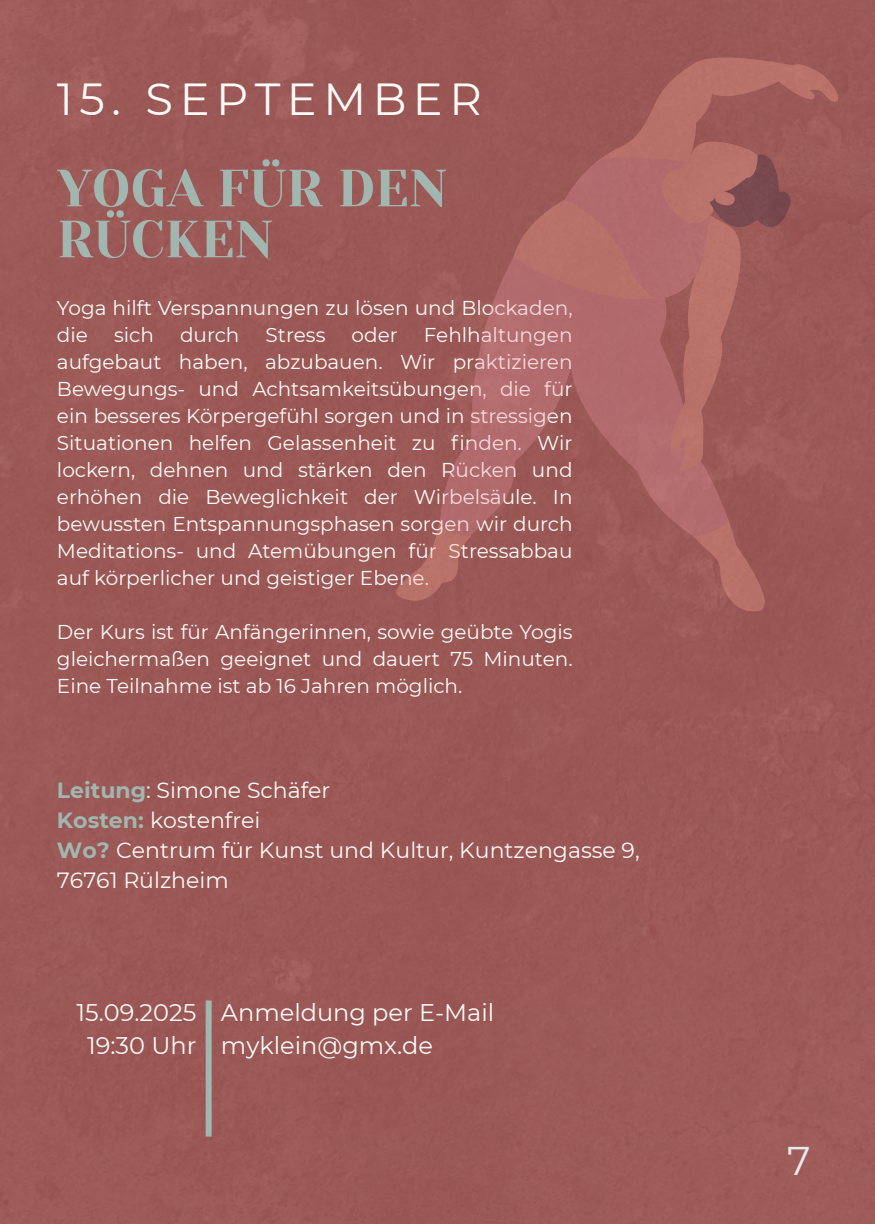
<style>
.page{position:relative;width:875px;height:1224px;background:#fff}
.page>*{position:absolute;margin:0;border:0;box-sizing:border-box;transform-origin:0 0}
.t1{font:52.2px/51px "Yeseva One";color:#a1b6af}
.t2{font:44.8px "Montserrat";letter-spacing:.145em;color:#fdfbf7}
.t3{font:40px "Montserrat";color:#fff}
.t4{font:24px/33px "Montserrat";color:#fdfbf7;text-align:center}
.t5{font:22px/30px "Montserrat";color:#fdfbf7}
.t6{font:20px/27px "Montserrat";color:#fdfbf7;text-align:justify}
.s1{font-weight:700;color:#a1b6af}
</style>
<div class="page">
<div style="left:0;top:0;width:874px;height:1224px;background:#9b5856"></div>
<div style="left:206px;top:1000px;width:6px;height:137px;background:#a1b6af"></div>
<svg style="left:379px;top:233px;width:402px;height:382px;background:#9f5b5a"></svg>
<svg style="left:379px;top:518px;width:107px;height:97px;background:#a25e5b"></svg>
<svg style="left:671px;top:499px;width:110px;height:116px;background:#a45f5c"></svg>
<svg style="left:513px;top:57px;width:326px;height:419px;background:#a5605e"></svg>
<svg style="left:552px;top:134px;width:244px;height:173px;background:#aa6663"></svg>
<h2 class="t2" style="left:57px;top:68px;width:426px">15. SEPTEMBER</h2>
<h1 class="t1" style="left:57px;top:161px;width:392px">YOGA FÜR DEN<br>RÜCKEN</h1>
<p class="t6" style="left:57px;top:294px;width:517px">Yoga hilft Verspannungen zu lösen und Blockaden, die</p>
<p class="t6" style="left:57px;top:321px;width:517px;text-indent:367px">Fehlhaltungen aufgebaut haben, abzubauen. Wir praktizieren Bewegungs- und Achtsamkeitsübungen, die für ein besseres Körpergefühl sorgen und in stressigen Situationen helfen Gelassenheit zu finden. Wir lockern, dehnen und stärken den Rücken und erhöhen die Beweglichkeit der Wirbelsäule. In bewussten Entspannungsphasen sorgen wir durch Meditations- und Atemübungen für Stressabbau auf körperlicher und geistiger Ebene.</p>
<p class="t6" style="left:57px;top:618px;width:517px">Der Kurs ist für Anfängerinnen, sowie geübte Yogis gleichermaßen geeignet und dauert 75 Minuten.<br>Eine Teilnahme ist ab 16 Jahren möglich.</p>
<p class="t6" style="left:114px;top:321px;width:41px">sich</p>
<p class="t6" style="left:180px;top:321px;width:61px">durch</p>
<p class="t6" style="left:266px;top:321px;width:61px">Stress</p>
<p class="t6" style="left:351px;top:321px;width:48px">oder</p>
<p class="t5" style="left:57px;top:775px;width:584px"><span class="s1">Leitung</span>: Simone Schäfer<br><span class="s1">Kosten:</span> kostenfrei<br><span class="s1">Wo?</span> Centrum für Kunst und Kultur, Kuntzengasse 9,<br>76761 Rülzheim</p>
<p class="t4" style="left:77px;top:995px;width:121px">15.09.2025<br>19:30 Uhr</p>
<p class="t4" style="left:221px;top:995px;width:275px;text-align:left">Anmeldung per E-Mail myklein@gmx.de</p>
<h3 class="t3" style="left:787px;top:1133px;width:25px">7</h3>
</div>
